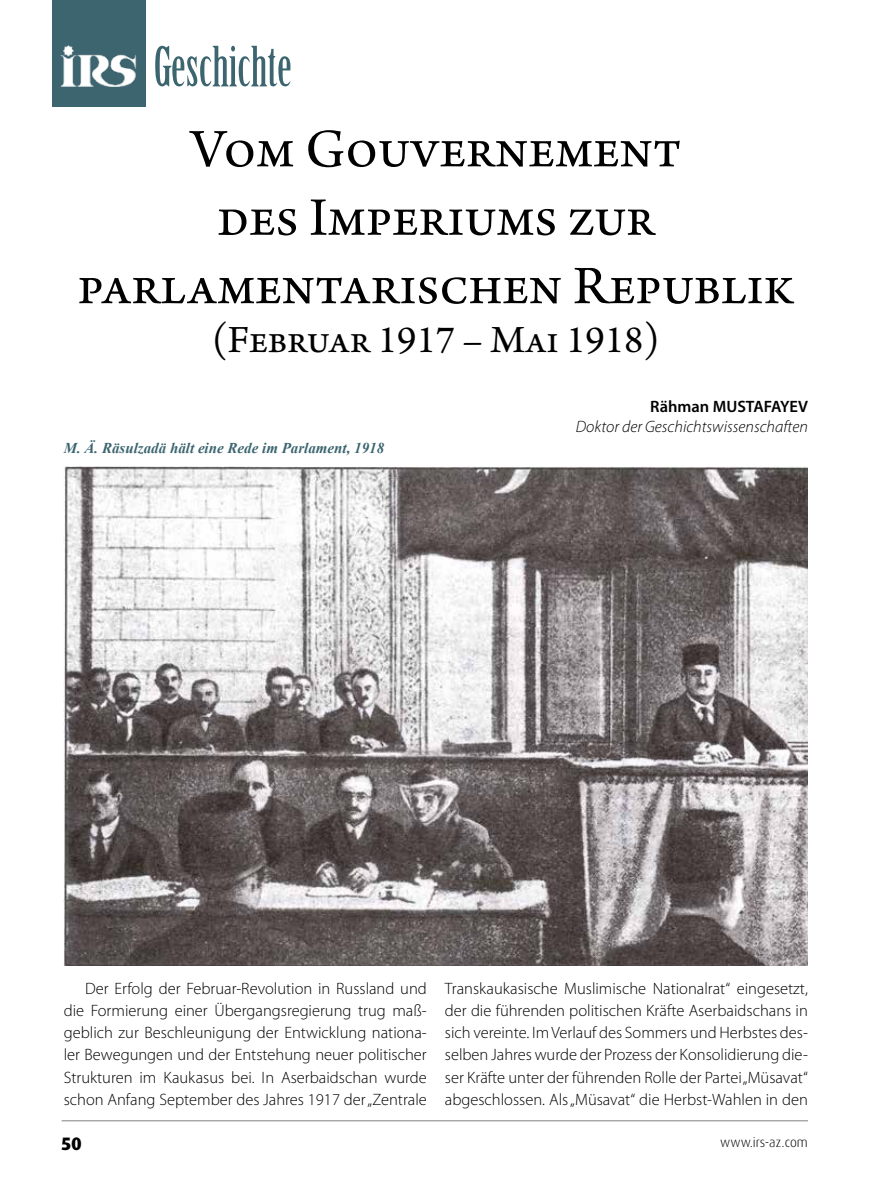
<style>
.page{position:relative;width:893px;height:1191px;background:#fff}
.page>*{position:absolute;margin:0;border:0;box-sizing:border-box;transform-origin:0 0}
.t1{font:57px/68.4px "Arno Pro";color:#000;text-align:center}
.t2{font:54.15px "Birch Std";color:#3c6570}
.t3{font:40.5px "Arno Pro";color:#000}
.t4{font:800 18px "Dax Pro";color:#000}
.t5{font:300 16.5px/22.2px "Myriad Pro";color:#000;text-align:justify}
.t6{font:italic 300 16.5px "Myriad Pro";color:#000}
.t7{font:600 16.5px "Myriad Pro";color:#000}
.t8{font:italic 700 15px "Times New Roman";color:#3c6570}
.t9{font:300 13.5px "Dax Pro";color:#000}
</style>
<div class="page">
<hr style="left:62px;top:1120px;width:746px;height:1px;background:#808285">
<img style="left:64px;top:467px;width:744px;height:498px">
<div style="left:52px;top:0;width:94px;height:106px;background:#3c6570"></div>
<img style="left:60px;top:45px;width:77px;height:41px">
<h2 class="t2" style="left:154px;top:36px;width:140px">Geschichte</h2>
<h1 class="t1" style="left:77px;top:118px;width:719px">Vom Gouvernement<br>des Imperiums zur parlamentarischen Republik</h1>
<h3 class="t3" style="left:212px;top:316px;width:449px">(Februar 1917 – Mai 1918)</h3>
<p class="t8" style="left:64px;top:438px;width:322px">M. Ä. Räsulzadä hält eine Rede im Parlament, 1918</p>
<p class="t7" style="left:650px;top:396px;width:159px">Rähman MUSTAFAYEV</p>
<p class="t6" style="left:576px;top:417px;width:234px">Doktor der Geschichtswissenschaften</p>
<p class="t5" style="left:64px;top:977px;width:365px;text-indent:21px">Der Erfolg der Februar-Revolution in Russland und die Formierung einer Übergangsregierung trug maß&shy;geblich zur Beschleunigung der Entwicklung nationa&shy;ler Bewegungen und der Entstehung neuer politischer Strukturen im Kaukasus bei. In Aserbaidschan wurde schon Anfang September des Jahres 1917 der „Zentrale</p>
<p class="t5" style="left:445px;top:977px;width:365px">Transkaukasische Muslimische Nationalrat“ eingesetzt, der die führenden politischen Kräfte Aserbaidschans in sich vereinte. Im Verlauf des Sommers und Herbstes des&shy;selben Jahres wurde der Prozess der Konsolidierung die&shy;ser Kräfte unter der führenden Rolle der Partei „Müsavat“ abgeschlossen. Als „Müsavat“ die Herbst-Wahlen in den</p>
<p class="t4" style="left:62px;top:1131px;width:22px">50</p>
<p class="t9" style="left:720px;top:1133px;width:89px">www.irs-az.com</p>
</div>
